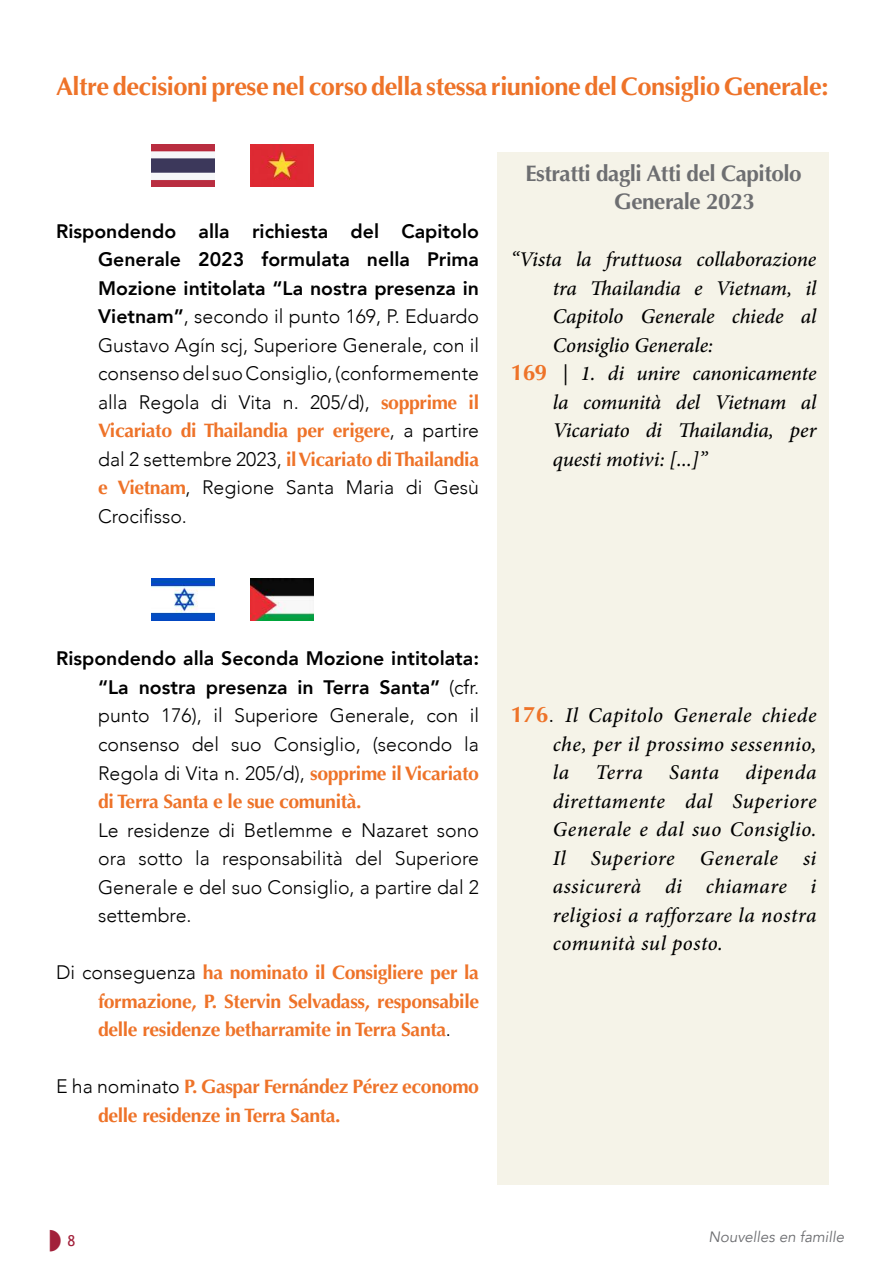
<style>
.page{position:relative;width:893px;height:1263px;background:#fff}
.page>*{position:absolute;margin:0;border:0;box-sizing:border-box;transform-origin:0 0}
.t1{font:700 25.5px "Optima";letter-spacing:-.02em;color:#ee7329}
.t2{font:700 22.5px/28.5px "Optima";letter-spacing:-.02em;color:#6d6e71}
.t3{font:italic 500 21px/28.5px "Minion Pro";letter-spacing:-.005em;color:#000;text-align:justify}
.t4{font:300 19.5px/28.5px "Avenir";color:#000;text-align:justify}
.t5{font:700 19.5px/28.5px "Optima";letter-spacing:-.02em;color:#ee7329}
.t6{font:italic 15px "Avenir";color:#6d6e71}
.t7{font:15px "Trebuchet MS";color:#a2203a}
.s1{font-weight:800}
.s2{font-family:"Optima";font-weight:700;color:#ee7329}
.s3{font-family:"Avenir";font-weight:300;color:#000}
.s4{font-family:"Optima";font-weight:700;font-style:normal;font-size:22.5px;color:#ee7329}
.s5{font-family:"Avenir";font-weight:300;font-style:normal;font-size:22.5px}
</style>
<div class="page">
<div style="left:497px;top:152px;width:332px;height:1033px;background:#f5f3e8"></div>
<img style="left:151px;top:145px;width:64px;height:42px">
<img style="left:250px;top:145px;width:64px;height:42px">
<img style="left:151px;top:578px;width:64px;height:42px">
<img style="left:250px;top:578px;width:64px;height:42px">
<h1 class="t1" style="left:56px;top:72px;width:774px">Altre decisioni prese nel corso della stessa riunione del Consiglio Generale:</h1>
<p class="t4" style="left:98px;top:217px;width:383px;text-indent:-42px"><span class="s1">Rispondendo alla richiesta del Capitolo Generale 2023 formulata nella Prima Mozione intitolata “La nostra presenza in Vietnam”</span>, secondo il punto 169, P. Eduardo Gustavo Agín scj, Superiore Generale, con il consenso del suo Consiglio, (conformemente alla Regola di Vita n. 205/d), <span class="s2">sopprime il</span></p>
<p class="t5" style="left:98px;top:417px;width:382px">Vicariato di Thailandia per erigere<span class="s3">, a partire dal 2 settembre 2023,</span> il Vicariato di Thailandia</p>
<p class="t4" style="left:98px;top:473px;width:382px"><span class="s2">e Vietnam</span>, Regione Santa Maria di Gesù<br>Crocifisso.</p>
<p class="t2" style="left:614px;top:159px;width:189px;text-indent:-89px">Estratti dagli Atti del Capitolo<br>Generale 2023</p>
<p class="t3" style="left:511px;top:245px;width:307px">“Vista la fruttuosa collaborazione</p>
<p class="t3" style="left:553px;top:274px;width:265px">tra Thailandia e Vietnam, il</p>
<p class="t3" style="left:553px;top:302px;width:265px">Capitolo Generale chiede al</p>
<p class="t3" style="left:553px;top:331px;width:162px">Consiglio Generale:</p>
<p class="t3" style="left:511px;top:359px;width:307px"><span class="s4">169</span> | 1. di unire canonicamente</p>
<p class="t3" style="left:553px;top:388px;width:265px">la comunità del Vietnam al</p>
<p class="t3" style="left:553px;top:416px;width:265px">Vicariato di Thailandia, per</p>
<p class="t3" style="left:553px;top:445px;width:156px">questi motivi: [...]”</p>
<p class="t4" style="left:98px;top:644px;width:383px;text-indent:-42px"><span class="s1">Rispondendo alla Seconda Mozione intitolata: “La nostra presenza in Terra Santa”</span> (cfr. punto 176), il Superiore Generale, con il consenso del suo Consiglio, (secondo la Regola di Vita n. 205/d), <span class="s2">sopprime il Vicariato</span></p>
<p class="t5" style="left:98px;top:787px;width:265px">di Terra Santa e le sue comunità.</p>
<p class="t4" style="left:98px;top:815px;width:382px">Le residenze di Betlemme e Nazaret sono ora sotto la responsabilità del Superiore Generale e del suo Consiglio, a partire dal 2 settembre.</p>
<p class="t5" style="left:98px;top:958px;width:383px;text-align:justify;text-indent:-42px"><span class="s3">Di conseguenza</span> ha nominato il Consigliere per la formazione, P. Stervin Selvadass, responsabile delle residenze betharramite in Terra Santa<span class="s3">.</span></p>
<p class="t5" style="left:98px;top:1072px;width:382px;text-indent:-42px"><span class="s3">E ha nominato</span> P. Gaspar Fernández Pérez economo delle residenze in Terra Santa.</p>
<p class="t3" style="left:553px;top:701px;width:265px;text-indent:-42px"><span class="s4">176</span><span class="s5">.</span> Il Capitolo Generale chiede che, per il prossimo sessennio, la</p>
<p class="t3" style="left:553px;top:758px;width:265px;text-indent:193px">dipenda direttamente dal Superiore Generale e dal suo Consiglio.<br>Il Superiore Generale si assicurerà di chiamare i religiosi a rafforzare la nostra comunità sul posto.</p>
<p class="t3" style="left:595px;top:758px;width:49px">Terra</p>
<p class="t3" style="left:669px;top:758px;width:52px">Santa</p>
<p class="t7" style="left:67px;top:1232px;width:9px">8</p>
<p class="t6" style="left:708px;top:1228px;width:137px">Nouvelles en famille</p>
</div>
